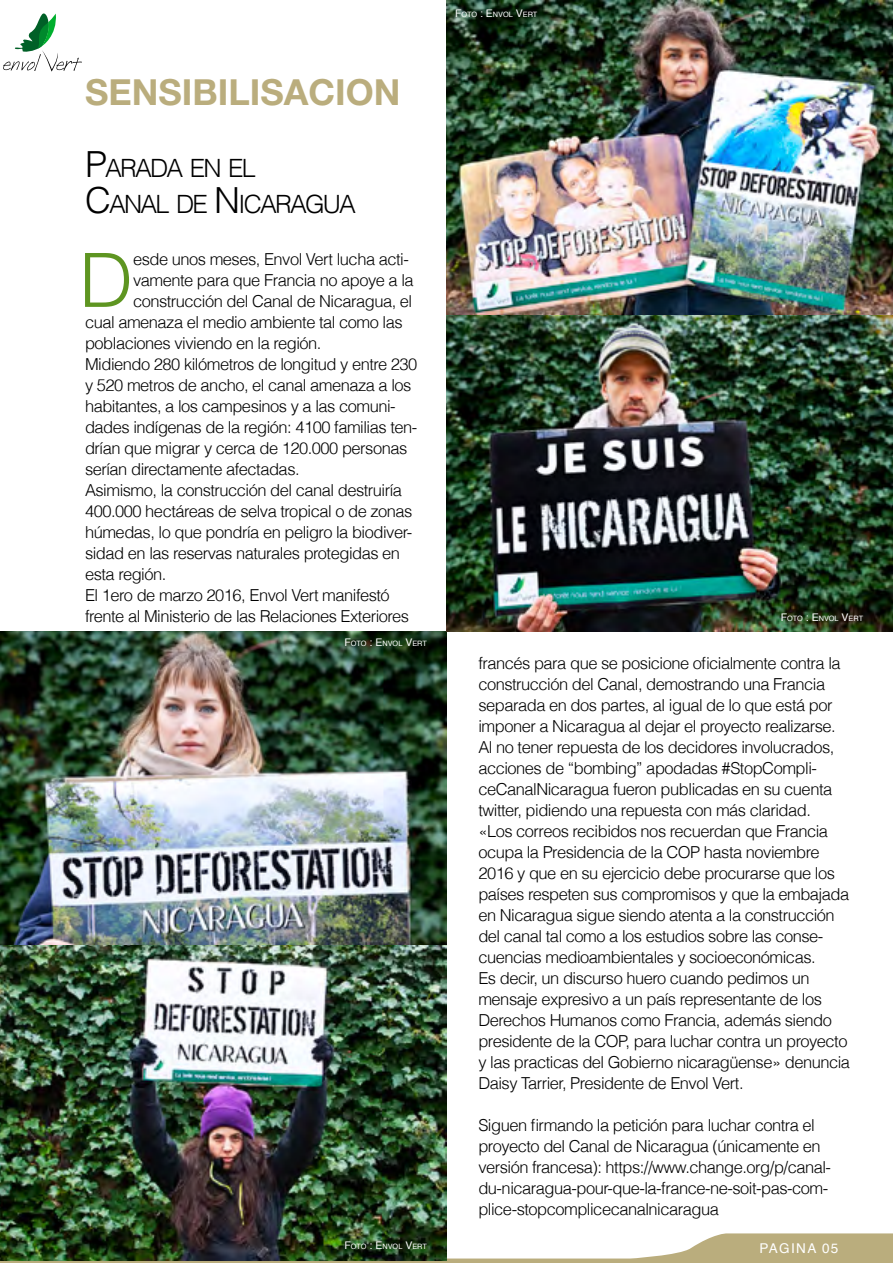
<style>
.page{position:relative;width:893px;height:1263px;background:#fff}
.page>*{position:absolute;margin:0;border:0;box-sizing:border-box;transform-origin:0 0}
.t1{font:300 74.85px "Helvetica";color:#5e9521}
.t2{font:700 36px "Helvetica Neue";color:#baad7d}
.t3{font:300 25.2px/36px "Helvetica";letter-spacing:-.07em;color:#000}
.t4{font:300 16.5px/21px "Helvetica";letter-spacing:-.03em;color:#000}
.t5{font:13.5px "Helvetica";letter-spacing:.1em;color:#fff}
.t6{font:7.35px "Helvetica";color:#fff}
.s1{font-size:36px}
.s2{font-size:10.5px}
</style>
<div class="page">
<svg style="left:0;top:1233px;width:893px;height:30px"></svg>
<svg style="left:3px;top:13px;width:79px;height:59px"></svg>
<img style="left:446px;top:0;width:447px;height:316px">
<img style="left:0;top:631px;width:446px;height:315px">
<img style="left:0;top:946px;width:446px;height:314px">
<img style="left:446px;top:316px;width:447px;height:315px">
<h2 class="t2" style="left:85px;top:70px;width:317px">SENSIBILISACION</h2>
<h3 class="t3" style="left:85px;top:150px;width:273px"><span class="s1">P</span>ARADA EN EL<br><span class="s1">C</span>ANAL DE <span class="s1">N</span> ICARAGUA</h3>
<p class="t6" style="left:455px;top:9px;width:84px"><span class="s2">F</span>OTO <span class="s2">: E</span> NVOL <span class="s2">V</span>ERT</p>
<h1 class="t1" style="left:79px;top:234px;width:56px">D</h1>
<p class="t4" style="left:133px;top:248px;width:277px">esde unos meses, Envol Vert lucha acti-</p>
<p class="t4" style="left:133px;top:269px;width:282px">vamente para que Francia no apoye a la</p>
<p class="t4" style="left:133px;top:290px;width:281px">construcción del Canal de Nicaragua, el</p>
<p class="t4" style="left:85px;top:311px;width:319px">cual amenaza el medio ambiente tal como las</p>
<p class="t4" style="left:85px;top:332px;width:238px">poblaciones viviendo en la región.</p>
<p class="t4" style="left:85px;top:353px;width:334px">Midiendo 280 kilómetros de longitud y entre 230</p>
<p class="t4" style="left:85px;top:374px;width:328px">y 520 metros de ancho, el canal amenaza a los</p>
<p class="t4" style="left:85px;top:395px;width:312px">habitantes, a los campesinos y a las comuni-</p>
<p class="t4" style="left:85px;top:416px;width:334px">dades indígenas de la región: 4100 familias ten-</p>
<p class="t4" style="left:85px;top:437px;width:324px">drían que migrar y cerca de 120.000 personas</p>
<p class="t4" style="left:85px;top:458px;width:216px">serían directamente afectadas.</p>
<p class="t4" style="left:85px;top:479px;width:318px">Asimismo, la construcción del canal destruiría</p>
<p class="t4" style="left:85px;top:500px;width:329px">400.000 hectáreas de selva tropical o de zonas</p>
<p class="t4" style="left:85px;top:521px;width:329px">húmedas, lo que pondría en peligro la biodiver-</p>
<p class="t4" style="left:85px;top:542px;width:317px">sidad en las reservas naturales protegidas en</p>
<p class="t4" style="left:85px;top:563px;width:83px">esta región.</p>
<p class="t4" style="left:85px;top:584px;width:306px">El 1ero de marzo 2016, Envol Vert manifestó</p>
<p class="t4" style="left:85px;top:605px;width:326px">frente al Ministerio de las Relaciones Exteriores</p>
<p class="t6" style="left:781px;top:613px;width:84px"><span class="s2">F</span>OTO <span class="s2">: E</span> NVOL <span class="s2">V</span>ERT</p>
<p class="t6" style="left:344px;top:638px;width:84px"><span class="s2">F</span>OTO <span class="s2">: E</span> NVOL <span class="s2">V</span>ERT</p>
<p class="t6" style="left:344px;top:1240px;width:84px"><span class="s2">F</span>OTO <span class="s2">: E</span> NVOL <span class="s2">V</span>ERT</p>
<p class="t4" style="left:478px;top:652px;width:373px">francés para que se posicione oficialmente contra la construcción del Canal, demostrando una Francia separada en dos partes, al igual de lo que está por imponer a Nicaragua al dejar el proyecto realizarse.<br>Al no tener repuesta de los decidores involucrados, acciones de “bombing” apodadas #StopCompli&shy;ceCanalNicaragua fueron publicadas en su cuenta twitter, pidiendo una repuesta con más claridad.<br>«Los correos recibidos nos recuerdan que Francia ocupa la Presidencia de la COP hasta noviembre 2016 y que en su ejercicio debe procurarse que los países respeten sus compromisos y que la embajada en Nicaragua sigue siendo atenta a la construcción del canal tal como a los estudios sobre las conse&shy;cuencias medioambientales y socioeconómicas.<br>Es decir, un discurso huero cuando pedimos un mensaje expresivo a un país representante de los Derechos Humanos como Francia, además siendo presidente de la COP, para luchar contra un proyecto y las practicas del Gobierno nicaragüense» denuncia Daisy Tarrier, Presidente de Envol Vert.</p>
<p class="t4" style="left:478px;top:1114px;width:354px">Siguen firmando la petición para luchar contra el proyecto del Canal de Nicaragua (únicamente en versión francesa): https://www.change.org/p/canal&shy;du-nicaragua-pour-que-la-france-ne-soit-pas-com&shy;plice-stopcomplicecanalnicaragua</p>
<p class="t5" style="left:760px;top:1238px;width:80px">PAGINA 05</p>
</div>
